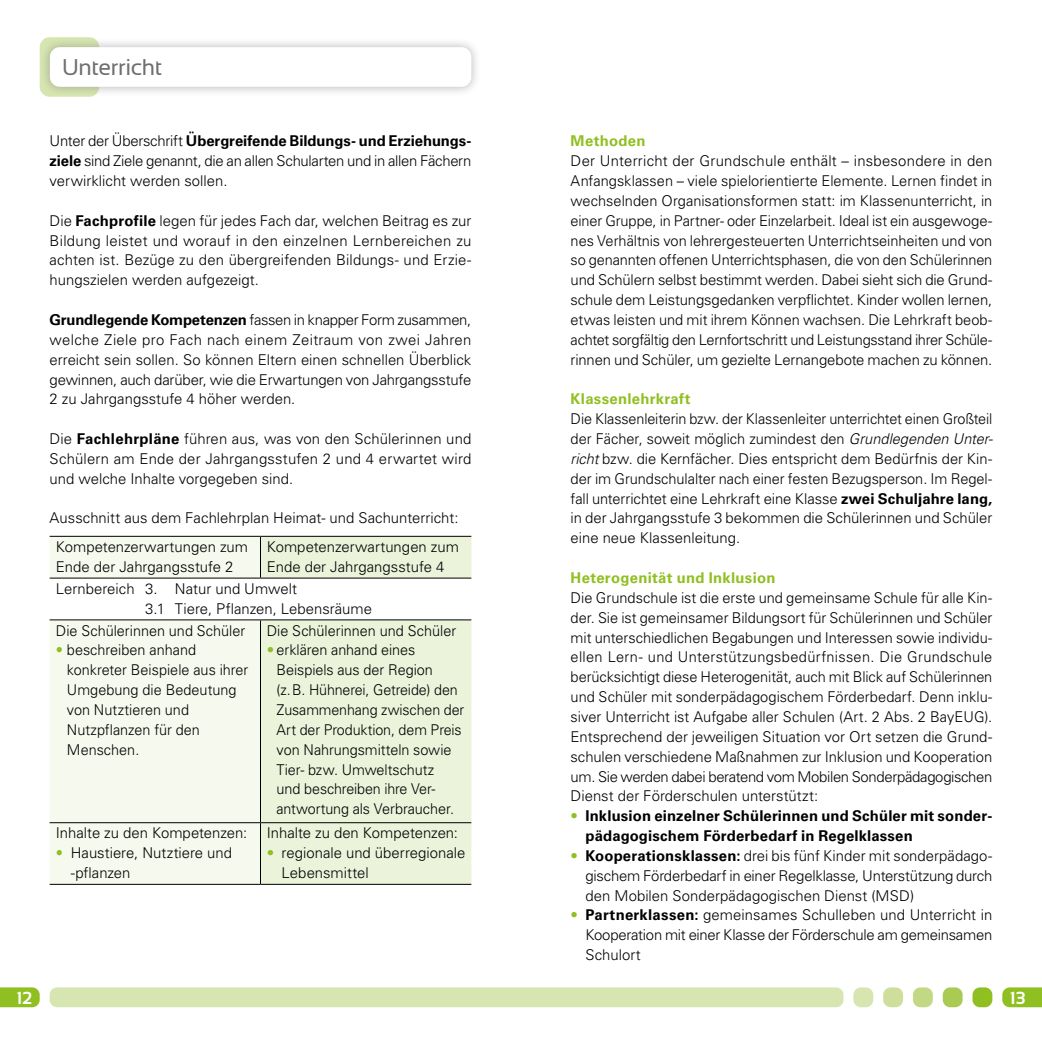
<style>
.page{position:relative;width:1042px;height:1042px;background:#fff}
.page>*{position:absolute;margin:0;border:0;box-sizing:border-box;transform-origin:0 0}
._01__Head_2019{font:22.75px "Sansation";letter-spacing:-.015em;color:#706f6f}
.t1{font:700 17.5px "Sansation";color:#fff}
._03__Copy_2019{font:300 14.88px/19.8px "Univers LT Pro 45";color:#000;text-align:justify}
._03__Copy_2019_ohne_GR{font:300 14.88px/19.8px "Univers LT Pro 45";color:#000}
.t2{font:700 14.88px/19.8px "Univers LT Pro 65";letter-spacing:.01em;color:#000}
._02__Subhead_2019{font:700 14.88px "Univers LT Pro 65";letter-spacing:.02em;color:#90bf21}
.s1{font-family:"Univers LT Pro 65";font-weight:700}
.s2{color:#90bf21}
.s3{font-style:italic}
.s4{font-family:"Univers LT Pro 45";font-weight:300;color:#90bf21}
</style>
<div class="page">
<svg style="left:1002px;top:987px;width:40px;height:20px"></svg>
<div style="left:50px;top:987px;width:793px;height:20px;background:#d7e6b1;border-radius:7px"></div>
<div style="left:972px;top:987px;width:20px;height:20px;background:#90bf21;border-radius:7px"></div>
<div style="left:943px;top:987px;width:19px;height:20px;background:#aacb53;border-radius:7px"></div>
<div style="left:913px;top:987px;width:20px;height:20px;background:#c2d884;border-radius:7px"></div>
<div style="left:883px;top:987px;width:20px;height:20px;background:#cddf9b;border-radius:7px"></div>
<div style="left:853px;top:987px;width:20px;height:20px;background:#d7e6b1;border-radius:7px"></div>
<svg style="left:40px;top:37px;width:59px;height:60px"></svg>
<div style="left:41px;top:38px;width:439px;height:58px;background:#706f6f;opacity:.5"></div>
<div style="left:50px;top:47px;width:421px;height:40px;background:#fff;border-radius:10px"></div>
<svg style="left:0;top:987px;width:40px;height:20px"></svg>
<div style="left:50px;top:537px;width:210px;height:347px;background:#f6f9ed"></div>
<div style="left:261px;top:537px;width:210px;height:347px;background:#ebf3da"></div>
<div style="left:50px;top:578px;width:421px;height:42px;background:#fff"></div>
<hr style="left:50px;top:536px;width:210px;height:1px;background:#000">
<hr style="left:260px;top:536px;width:211px;height:1px;background:#000">
<hr style="left:260px;top:537px;width:1px;height:41px;background:#000">
<hr style="left:50px;top:578px;width:210px;height:1px;background:#000">
<hr style="left:260px;top:578px;width:211px;height:1px;background:#000">
<hr style="left:50px;top:619px;width:210px;height:1px;background:#000">
<hr style="left:260px;top:619px;width:211px;height:1px;background:#000">
<hr style="left:260px;top:620px;width:1px;height:202px;background:#000">
<hr style="left:50px;top:822px;width:210px;height:1px;background:#000">
<hr style="left:50px;top:884px;width:210px;height:1px;background:#000">
<hr style="left:260px;top:822px;width:211px;height:1px;background:#000">
<hr style="left:260px;top:823px;width:1px;height:61px;background:#000">
<hr style="left:260px;top:884px;width:211px;height:1px;background:#000">
<p class="_01__Head_2019" style="left:62px;top:54px;width:102px">Unterricht</p>
<p class="_03__Copy_2019" style="left:50px;top:131px;width:423px">Unter der Überschrift <span class="s1">Übergreifende Bildungs- und Erziehungs&shy;ziele</span> sind Ziele genannt, die an allen Schularten und in allen Fächern verwirklicht werden sollen.</p>
<p class="_03__Copy_2019" style="left:50px;top:210px;width:423px">Die <span class="s1">Fachprofile</span> legen für jedes Fach dar, welchen Beitrag es zur Bildung leistet und worauf in den einzelnen Lernbereichen zu achten ist. Bezüge zu den übergreifenden Bildungs- und Erzie&shy;hungszielen werden aufgezeigt.</p>
<p class="_03__Copy_2019" style="left:50px;top:309px;width:423px"><span class="s1">Grundlegende Kompetenzen</span> fassen in knapper Form zusammen, welche Ziele pro Fach nach einem Zeitraum von zwei Jahren erreicht sein sollen. So können Eltern einen schnellen Überblick gewinnen, auch darüber, wie die Erwartungen von Jahrgangsstufe 2 zu Jahrgangsstufe 4 höher werden.</p>
<p class="_03__Copy_2019" style="left:50px;top:428px;width:423px">Die <span class="s1">Fachlehrpläne</span> führen aus, was von den Schülerinnen und Schülern am Ende der Jahrgangsstufen 2 und 4 erwartet wird und welche Inhalte vorgegeben sind.</p>
<p class="_03__Copy_2019" style="left:50px;top:508px;width:410px">Ausschnitt aus dem Fachlehrplan Heimat- und Sachunterricht:</p>
<p class="_03__Copy_2019_ohne_GR" style="left:56px;top:536px;width:194px">Kompetenzerwartungen zum<br>Ende der Jahrgangsstufe 2</p>
<p class="_03__Copy_2019_ohne_GR" style="left:267px;top:536px;width:194px">Kompetenzerwartungen zum<br>Ende der Jahrgangsstufe 4</p>
<p class="_03__Copy_2019_ohne_GR" style="left:56px;top:578px;width:243px">Lernbereich 3. Natur und Umwelt</p>
<p class="_03__Copy_2019_ohne_GR" style="left:145px;top:598px;width:228px">3.1 Tiere, Pflanzen, Lebensräume</p>
<p class="_03__Copy_2019_ohne_GR" style="left:56px;top:620px;width:191px">Die Schülerinnen und Schüler</p>
<p class="_03__Copy_2019_ohne_GR" style="left:67px;top:640px;width:183px;text-indent:-11px"><span class="s2">•</span> beschreiben anhand konkreter Beispiele aus ihrer<br>Umgebung die Bedeutung von Nutztieren und<br>Nutzpflanzen für den<br>Menschen.</p>
<p class="_03__Copy_2019_ohne_GR" style="left:267px;top:620px;width:191px">Die Schülerinnen und Schüler</p>
<p class="_03__Copy_2019" style="left:277px;top:640px;width:189px;text-align:left;text-indent:-10px"><span class="s2">•</span> erklären anhand eines<br>Beispiels aus der Region (z.B. Hühnerei, Getreide) den<br>Zusammenhang zwischen der<br>Art der Produktion, dem Preis von Nahrungsmitteln sowie<br>Tier- bzw. Umweltschutz<br>und beschreiben ihre Ver&shy;antwortung als Verbraucher.</p>
<p class="_03__Copy_2019_ohne_GR" style="left:56px;top:823px;width:193px">Inhalte zu den Kompetenzen:</p>
<p class="_03__Copy_2019" style="left:71px;top:843px;width:163px;text-indent:-15px"><span class="s2">•</span> Haustiere, Nutztiere und -pflanzen</p>
<p class="_03__Copy_2019_ohne_GR" style="left:267px;top:823px;width:193px">Inhalte zu den Kompetenzen:</p>
<p class="_03__Copy_2019" style="left:282px;top:843px;width:185px;text-indent:-15px"><span class="s2">•</span> regionale und überregionale<br>Lebensmittel</p>
<p class="_02__Subhead_2019" style="left:570px;top:131px;width:77px">Methoden</p>
<p class="_03__Copy_2019" style="left:570px;top:151px;width:423px">Der Unterricht der Grundschule enthält – insbesondere in den Anfangsklassen – viele spielorientierte Elemente. Lernen findet in wechselnden Organisationsformen statt: im Klassenunterricht, in einer Gruppe, in Partner- oder Einzelarbeit. Ideal ist ein ausgewoge&shy;nes Verhältnis von lehrergesteuerten Unterrichtseinheiten und von so genannten offenen Unterrichtsphasen, die von den Schülerinnen und Schülern selbst bestimmt werden. Dabei sieht sich die Grund&shy;schule dem Leistungsgedanken verpflichtet. Kinder wollen lernen, etwas leisten und mit ihrem Können wachsen. Die Lehrkraft beob&shy;achtet sorgfältig den Lernfortschritt und Leistungsstand ihrer Schüle&shy;rinnen und Schüler, um gezielte Lernangebote machen zu können.</p>
<p class="_02__Subhead_2019" style="left:570px;top:389px;width:121px">Klassenlehrkraft</p>
<p class="_03__Copy_2019" style="left:570px;top:409px;width:424px">Die Klassenleiterin bzw. der Klassenleiter unterrichtet einen Großteil der Fächer, soweit möglich zumindest den <span class="s3">Grundlegenden Unter&shy;richt</span> bzw. die Kernfächer. Dies entspricht dem Bedürfnis der Kin&shy;der im Grundschulalter nach einer festen Bezugsperson. Im Regel&shy;fall unterrichtet eine Lehrkraft eine Klasse <span class="s1">zwei Schuljahre lang, </span>in der Jahrgangsstufe 3 bekommen die Schülerinnen und Schüler eine neue Klassenleitung.</p>
<p class="_02__Subhead_2019" style="left:570px;top:567px;width:206px">Heterogenität und Inklusion</p>
<p class="_03__Copy_2019" style="left:570px;top:587px;width:423px">Die Grundschule ist die erste und gemeinsame Schule für alle Kin&shy;der. Sie ist gemeinsamer Bildungsort für Schülerinnen und Schüler mit unterschiedlichen Begabungen und Interessen sowie individu&shy;ellen Lern- und Unterstützungsbedürfnissen. Die Grundschule berücksichtigt diese Heterogenität, auch mit Blick auf Schülerinnen und Schüler mit sonderpädagogischem Förderbedarf. Denn inklu&shy;siver Unterricht ist Aufgabe aller Schulen (Art. 2 Abs. 2 BayEUG).<br>Entsprechend der jeweiligen Situation vor Ort setzen die Grund&shy;schulen verschiedene Maßnahmen zur Inklusion und Kooperation um. Sie werden dabei beratend vom Mobilen Sonderpädagogischen Dienst der Förderschulen unterstützt:</p>
<p class="t2" style="left:585px;top:805px;width:408px;text-indent:-15px"><span class="s4">•</span> Inklusion einzelner Schülerinnen und Schüler mit sonder&shy;pädagogischem Förderbedarf in Regelklassen</p>
<p class="_03__Copy_2019" style="left:585px;top:845px;width:408px;text-indent:-15px"><span class="s2">•</span> <span class="s1">Kooperationsklassen:</span> drei bis fünf Kinder mit sonderpädago&shy;gischem Förderbedarf in einer Regelklasse, Unterstützung durch den Mobilen Sonderpädagogischen Dienst (MSD)</p>
<p class="_03__Copy_2019" style="left:585px;top:905px;width:408px;text-indent:-15px"><span class="s2">•</span> <span class="s1">Partnerklassen:</span> gemeinsames Schulleben und Unterricht in Kooperation mit einer Klasse der Förderschule am gemeinsamen Schulort</p>
<p class="t1" style="left:16px;top:988px;width:17px">12</p>
<p class="t1" style="left:1009px;top:988px;width:17px">13</p>
</div>
